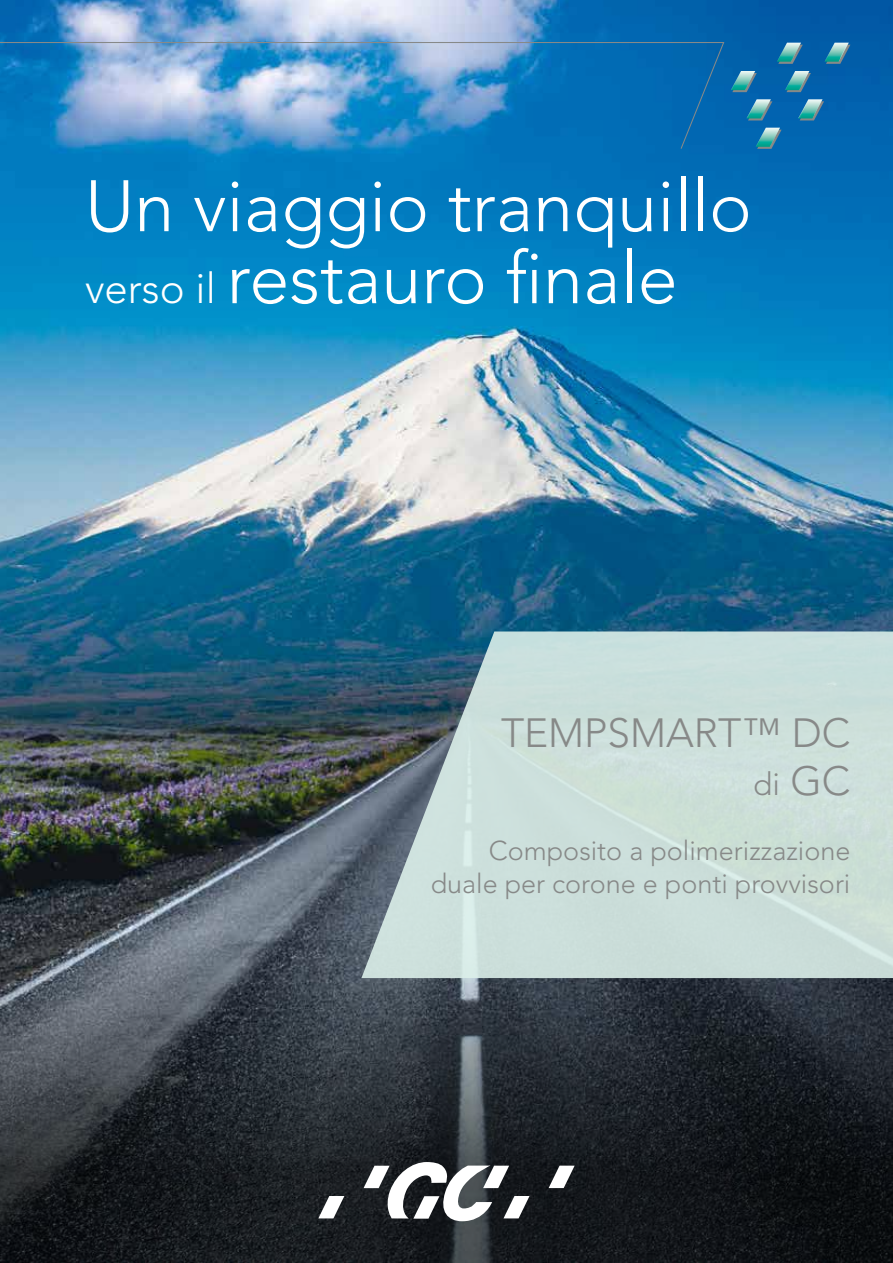
<style>
.page{position:relative;width:893px;height:1263px;background:#fff}
.page>*{position:absolute;margin:0;border:0;box-sizing:border-box;transform-origin:0 0}
.t1{font:300 72px/72px "Avenir LT Std";color:#fff}
.t2{font:300 40.5px "Avenir LT Std";color:#878988}
.t3{font:300 31.5px "Avenir LT Std";color:#878988}
.t4{font:300 27px/32.4px "Avenir LT Std";color:#878988;text-align:right}
.s1{font-size:42px}
.s2{font-size:40.5px}
</style>
<div class="page">
<img style="left:0;top:0;width:893px;height:935px">
<svg style="left:0;top:935px;width:893px;height:328px;background:#292e35"></svg>
<svg style="left:361px;top:631px;width:532px;height:347px;background:#b9cecc"></svg>
<svg style="left:778px;top:45px;width:25px;height:19px"></svg>
<svg style="left:732px;top:73px;width:25px;height:19px"></svg>
<svg style="left:748px;top:101px;width:24px;height:19px"></svg>
<svg style="left:826px;top:45px;width:24px;height:19px"></svg>
<svg style="left:786px;top:73px;width:25px;height:19px"></svg>
<svg style="left:800px;top:101px;width:24px;height:19px"></svg>
<svg style="left:757px;top:130px;width:25px;height:19px"></svg>
<img style="left:777px;top:43px;width:24px;height:19px">
<img style="left:731px;top:71px;width:24px;height:19px">
<img style="left:746px;top:99px;width:25px;height:19px">
<img style="left:825px;top:43px;width:24px;height:19px">
<img style="left:785px;top:71px;width:24px;height:19px">
<img style="left:798px;top:99px;width:24px;height:19px">
<img style="left:756px;top:128px;width:24px;height:19px">
<svg style="left:0;top:41px;width:725px;height:109px;background:#4390c8"></svg>
<svg style="left:549px;top:1165px;width:26px;height:23px"></svg>
<svg style="left:364px;top:1162px;width:165px;height:59px"></svg>
<svg style="left:318px;top:1196px;width:26px;height:22px"></svg>
<h1 class="t1" style="left:85px;top:171px;width:668px">Un viaggio tranquillo <span class="s1">verso il</span> restauro finale</h1>
<h2 class="t2" style="left:501px;top:709px;width:351px">TEMPSMART™ DC</h2>
<p class="t3" style="left:753px;top:766px;width:99px">di <span class="s2">GC</span></p>
<p class="t4" style="left:431px;top:835px;width:421px">Composito a polimerizzazione duale per corone e ponti provvisori</p>
</div>
